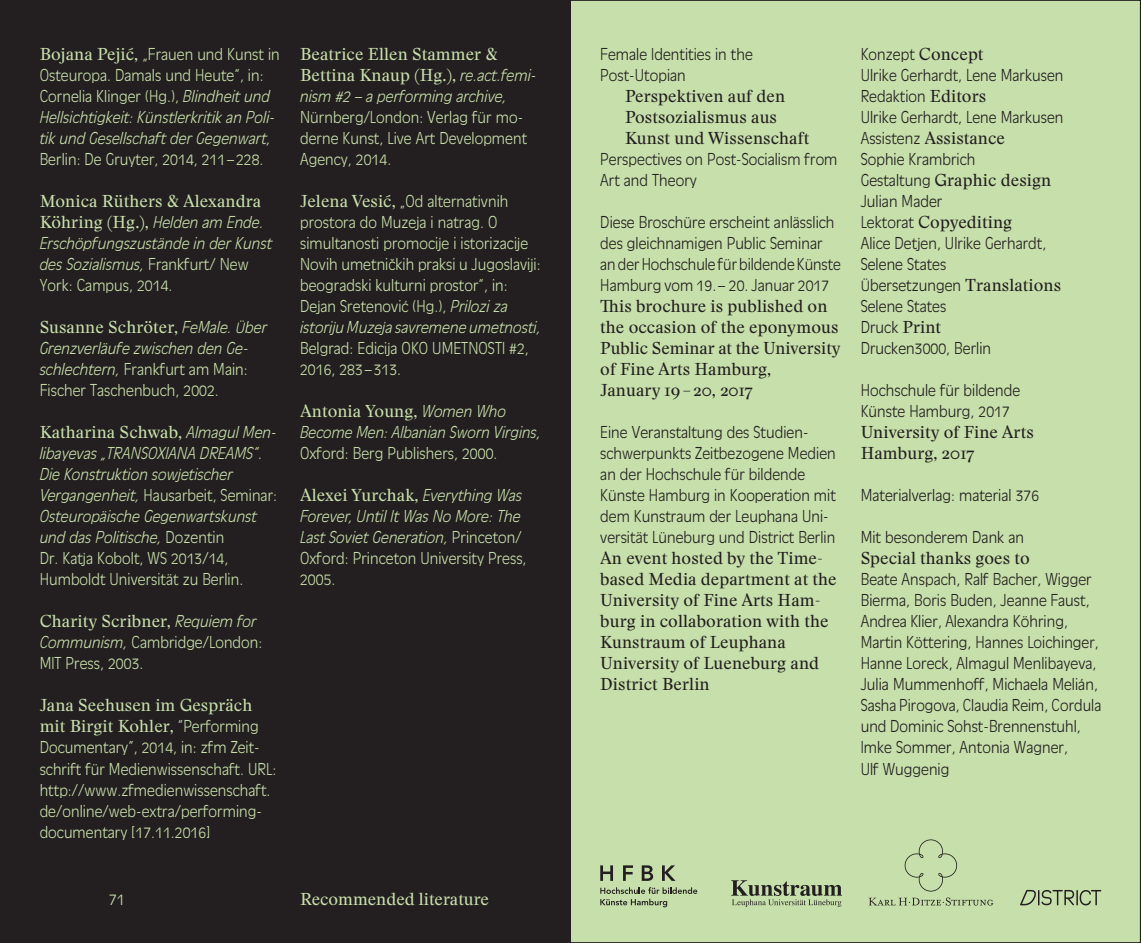
<style>
.page{position:relative;width:1141px;height:943px;background:#c7dfaa}
.page>*{position:absolute;margin:0;border:0;box-sizing:border-box;transform-origin:0 0}
.t1{font:16.97px/21px "Stanley";letter-spacing:.005em;color:#231f20}
.t2{font:16.97px/21px "Stanley";letter-spacing:.005em;color:#c7dfaa}
.t3{font:300 14px/21px "Antique Olive Std Neue";letter-spacing:.005em;color:#231f20}
.t4{font:300 14px/21px "Antique Olive Std Neue";letter-spacing:.005em;color:#c7dfaa}
.t5{font:italic 300 14px/21px "Antique Olive Std Neue";letter-spacing:.005em;color:#c7dfaa}
.s1{font-family:"Stanley";font-weight:400;font-style:normal;font-size:16.97px}
.s2{font-style:normal}
.s3{font-family:"Antique Olive Std Neue";font-weight:300;font-style:italic;font-size:14px}
.s4{font-style:italic}
.s5{font-family:"Antique Olive Std Neue";font-weight:300;font-size:14px}
.s6{font-family:"Stanley";font-weight:400;font-size:16.97px}
</style>
<div class="page">
<div style="left:0;top:0;width:570px;height:943px;background:#231f20"></div>
<svg style="left:600px;top:865px;width:13px;height:15px"></svg>
<svg style="left:623px;top:865px;width:10px;height:15px"></svg>
<svg style="left:642px;top:865px;width:11px;height:15px"></svg>
<svg style="left:662px;top:865px;width:13px;height:15px"></svg>
<svg style="left:600px;top:887px;width:97px;height:20px"></svg>
<svg style="left:905px;top:839px;width:52px;height:52px"></svg>
<svg style="left:869px;top:897px;width:124px;height:8px"></svg>
<svg style="left:731px;top:880px;width:111px;height:27px"></svg>
<svg style="left:1020px;top:889px;width:81px;height:16px"></svg>
<hr style="left:570px;top:0;width:1px;height:943px;background:#231f20">
<p class="t5" style="left:40px;top:45px;width:242px"><span class="s1">Bojana Pejić,</span> <span class="s2">„Frauen und Kunst in Osteuropa. Damals und Heute“, in:<br>Cornelia Klinger (Hg.),</span> Blindheit und Hellsichtigkeit: Künstlerkritik an Poli&shy;tik und Gesellschaft der Gegenwart,</p>
<p class="t4" style="left:40px;top:150px;width:225px">Berlin: De Gruyter, 2014, 211–228.</p>
<p class="t2" style="left:40px;top:191px;width:225px">Monica Rüthers &amp; Alexandra<br>Köhring (Hg.), <span class="s3">Helden am Ende.</span></p>
<p class="t5" style="left:40px;top:234px;width:234px">Erschöpfungszustände in der Kunst des Sozialismus, <span class="s2">Frankfurt/ New<br>York: Campus, 2014.</span></p>
<p class="t2" style="left:40px;top:317px;width:229px">Susanne Schröter, <span class="s3">FeMale. Über</span></p>
<p class="t4" style="left:40px;top:339px;width:210px;text-align:justify"><span class="s4">Grenzverläufe zwischen den Ge&shy;schlechtern,</span> Frankfurt am Main:<br>Fischer Taschenbuch, 2002.</p>
<p class="t2" style="left:40px;top:422px;width:238px">Katharina Schwab, <span class="s3">Almagul Men-</span></p>
<p class="t5" style="left:40px;top:444px;width:239px">libayevas „TRANSOXIANA DREAMS“.<br>Die Konstruktion sowjetischer Vergangenheit, <span class="s2">Hausarbeit, Seminar:<br></span>Osteuropäische Gegenwartskunst und das Politische, <span class="s2">Dozentin<br>Dr. Katja Kobolt, WS 2013/14, Humboldt Universität zu Berlin.</span></p>
<p class="t2" style="left:40px;top:611px;width:219px">Charity Scribner, <span class="s3">Requiem for</span></p>
<p class="t4" style="left:40px;top:633px;width:224px"><span class="s4">Communism,</span> Cambridge/London:<br>MIT Press, 2003.</p>
<p class="t2" style="left:40px;top:695px;width:220px">Jana Seehusen im Gespräch mit Birgit Kohler, <span class="s5">“Performing</span></p>
<p class="t4" style="left:40px;top:738px;width:238px">Documentary”, 2014, in: zfm Zeit&shy;schrift für Medienwissenschaft. URL: http://www.zfmedienwissenschaft. de/online/web-extra/performing&shy;documentary [17.11.2016]</p>
<p class="t2" style="left:300px;top:44px;width:238px">Beatrice Ellen Stammer &amp;<br>Bettina Knaup (Hg.), <span class="s3">re.act.femi-</span></p>
<p class="t5" style="left:300px;top:87px;width:208px">nism #2 – a performing archive,</p>
<p class="t4" style="left:300px;top:108px;width:229px">Nürnberg/London: Verlag für mo&shy;derne Kunst, Live Art Development<br>Agency, 2014.</p>
<p class="t4" style="left:300px;top:192px;width:242px"><span class="s6">Jelena Vesić,</span> „Od alternativnih prostora do Muzeja i natrag. O simultanosti promocije i istorizacije Novih umetničkih praksi u Jugoslaviji: beogradski kulturni prostor“, in:<br>Dejan Sretenović (Hg.), <span class="s4">Prilozi za istoriju Muzeja savremene umetnosti,</span></p>
<p class="t4" style="left:300px;top:339px;width:230px">Belgrad: Edicija OKO UMETNOSTI #2,<br>2016, 283–313.</p>
<p class="t2" style="left:300px;top:401px;width:207px">Antonia Young, <span class="s3">Women Who</span></p>
<p class="t5" style="left:300px;top:423px;width:242px">Become Men: Albanian Sworn Virgins,</p>
<p class="t4" style="left:300px;top:444px;width:199px">Oxford: Berg Publishers, 2000.</p>
<p class="t2" style="left:300px;top:485px;width:223px">Alexei Yurchak, <span class="s3">Everything Was</span></p>
<p class="t5" style="left:300px;top:507px;width:228px">Forever, Until It Was No More: The<br>Last Soviet Generation, <span class="s2">Princeton/<br>Oxford: Princeton University Press,<br>2005.</span></p>
<p class="t4" style="left:109px;top:889px;width:17px">71</p>
<p class="t2" style="left:300px;top:889px;width:190px">Recommended literature</p>
<p class="t3" style="left:600px;top:45px;width:154px">Female Identities in the<br>Post-Utopian</p>
<p class="t1" style="left:625px;top:86px;width:186px">Perspektiven auf den<br>Postsozialismus aus<br>Kunst und Wissenschaft</p>
<p class="t3" style="left:600px;top:150px;width:239px">Perspectives on Post-Socialism from<br>Art and Theory</p>
<p class="t3" style="left:600px;top:213px;width:242px">Diese Broschüre erscheint anlässlich des gleichnamigen Public Seminar an der Hochschule für bildende Künste Hamburg vom 19. – 20. Januar 2017</p>
<p class="t1" style="left:600px;top:296px;width:242px">This brochure is published on the occasion of the eponymous<br>Public Seminar at the University of Fine Arts Hamburg,<br>January 19 – 20, 2017</p>
<p class="t3" style="left:600px;top:423px;width:237px">Eine Veranstaltung des Studien&shy;schwerpunkts Zeitbezogene Medien an der Hochschule für bildende Künste Hamburg in Kooperation mit dem Kunstraum der Leuphana Uni&shy;versität Lüneburg und District Berlin</p>
<p class="t1" style="left:600px;top:548px;width:238px">An event hosted by the Time&shy;based Media department at the<br>University of Fine Arts Ham&shy;burg in collaboration with the<br>Kunstraum of Leuphana<br>University of Lueneburg and<br>District Berlin</p>
<p class="t3" style="left:861px;top:45px;width:204px">Konzept <span class="s6">Concept<br></span>Ulrike Gerhardt, Lene Markusen<br>Redaktion <span class="s6">Editors<br></span>Ulrike Gerhardt, Lene Markusen</p>
<p class="t1" style="left:861px;top:128px;width:146px"><span class="s5">Assistenz</span> Assistance</p>
<p class="t3" style="left:861px;top:150px;width:116px">Sophie Krambrich</p>
<p class="t1" style="left:861px;top:170px;width:192px"><span class="s5">Gestaltung</span> Graphic design</p>
<p class="t3" style="left:861px;top:192px;width:83px">Julian Mader</p>
<p class="t1" style="left:861px;top:212px;width:153px"><span class="s5">Lektorat</span> Copyediting</p>
<p class="t3" style="left:861px;top:234px;width:202px">Alice Detjen, Ulrike Gerhardt,<br>Selene States<br>Übersetzungen <span class="s6">Translations<br></span>Selene States<br>Druck <span class="s6">Print<br></span>Drucken3000, Berlin</p>
<p class="t3" style="left:861px;top:381px;width:161px">Hochschule für bildende<br>Künste Hamburg, 2017</p>
<p class="t1" style="left:861px;top:422px;width:175px">University of Fine Arts<br>Hamburg, 2017</p>
<p class="t3" style="left:861px;top:486px;width:180px">Materialverlag: material 376</p>
<p class="t3" style="left:861px;top:528px;width:165px">Mit besonderem Dank an</p>
<p class="t1" style="left:861px;top:548px;width:171px">Special thanks goes to</p>
<p class="t3" style="left:861px;top:570px;width:242px">Beate Anspach, Ralf Bacher, Wigger Bierma, Boris Buden, Jeanne Faust, Andrea Klier, Alexandra Köhring, Martin Köttering, Hannes Loichinger, Hanne Loreck, Almagul Menlibayeva, Julia Mummenhoff, Michaela Melián, Sasha Pirogova, Claudia Reim, Cordula und Dominic Sohst-Brennenstuhl, Imke Sommer, Antonia Wagner,<br>Ulf Wuggenig</p>
</div>
